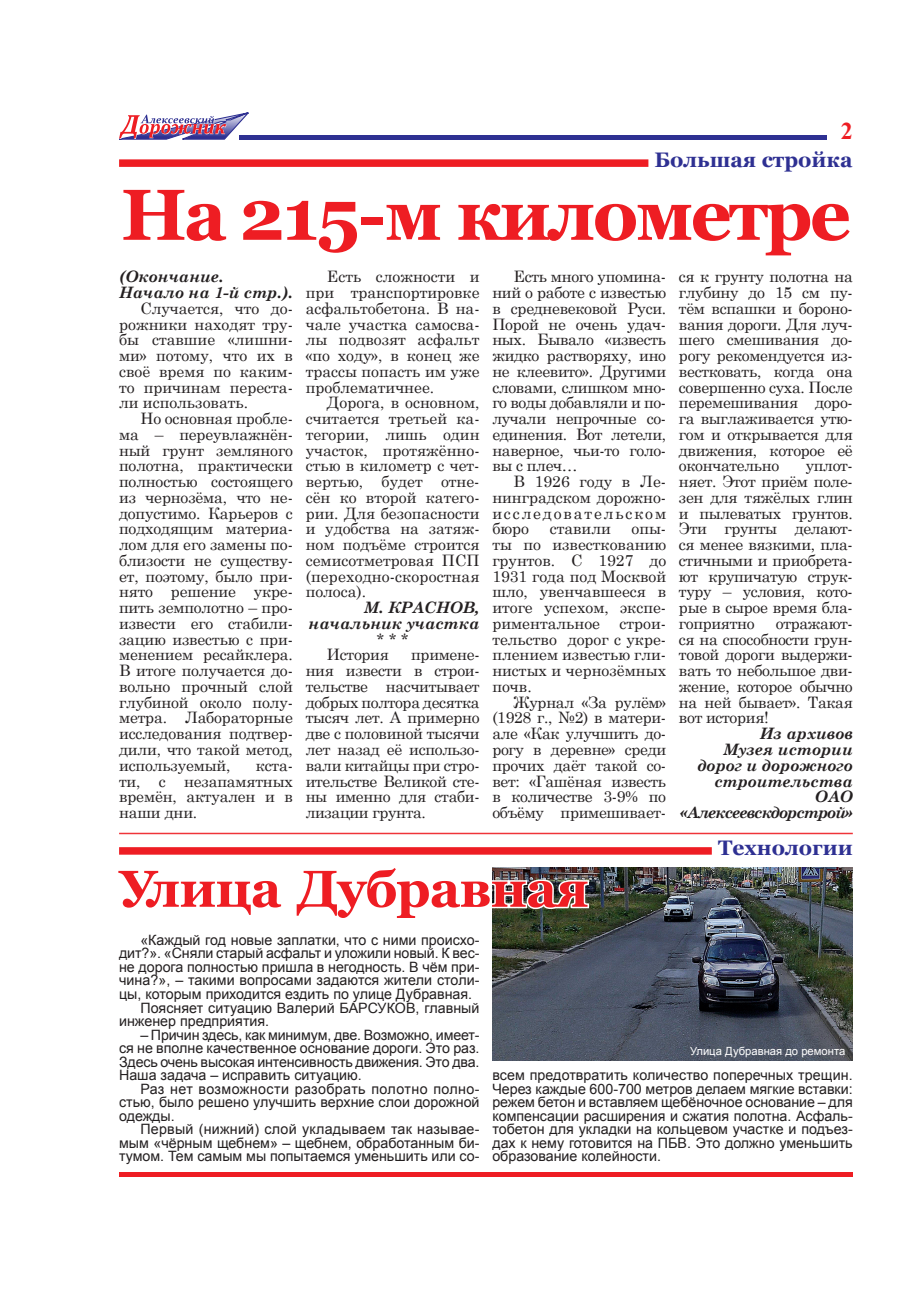
<style>
.page{position:relative;width:906px;height:1289px;background:#fff}
.page>*{position:absolute;margin:0;border:0;box-sizing:border-box;transform-origin:0 0}
.t1{font:700 72px "Georgia";letter-spacing:-.04em;color:#ee1d23}
.t2{font:700 51.75px "Georgia";letter-spacing:-.02em;color:#ee1d23}
.t3{font:700 24px "Times New Roman";color:#ee1d23}
.t4{font:700 21px "Georgia";color:#2e3092}
.t5{font:15.75px/15.8px "Century Schoolbook";letter-spacing:-.01em;color:#231f20;text-align:justify}
.t6{font:italic 700 15.75px/15.8px "Century Schoolbook";color:#231f20;text-align:right}
.t7{font:14.25px/13.5px "Arial";color:#231f20;text-align:justify}
.t8{font:11.25px "Arial";color:#fff}
</style>
<div class="page">
<img style="left:492px;top:867px;width:361px;height:193px">
<hr style="left:239px;top:135px;width:587px;height:4px;background:#2e3092">
<svg style="left:119px;top:112px;width:130px;height:27px"></svg>
<div style="left:119px;top:1171px;width:734px;height:5px;background:#ee1d23"></div>
<hr style="left:119px;top:832px;width:734px;height:2px;background:#ee1d23">
<div style="left:119px;top:847px;width:593px;height:7px;background:#ee1d23"></div>
<div style="left:119px;top:159px;width:529px;height:8px;background:#ee1d23"></div>
<img style="left:492px;top:867px;width:98px;height:54px">
<h3 class="t3" style="left:841px;top:114px;width:13px">2</h3>
<h3 class="t4" style="left:654px;top:146px;width:200px">Большая стройка</h3>
<h1 class="t1" style="left:121px;top:168px;width:731px">На 215-м километре</h1>
<p class="t6" style="left:119px;top:268px;width:175px;text-align:left">(Окончание.<br>Начало на 1-й стр.).</p>
<p class="t5" style="left:119px;top:299px;width:175px;text-indent:21px">Случается, что до&shy;рожники находят тру&shy;бы ставшие «лишни&shy;ми» потому, что их в своё время по каким&shy;то причинам переста&shy;ли использовать.</p>
<p class="t5" style="left:119px;top:409px;width:175px;text-indent:21px">Но основная пробле&shy;ма – переувлажнён&shy;ный грунт земляного полотна, практически полностью состоящего из чернозёма, что не&shy;допустимо. Карьеров с подходящим материа&shy;лом для его замены по&shy;близости не существу&shy;ет, поэтому, было при&shy;нято решение укре&shy;пить земполотно – про&shy;извести его стабили&shy;зацию известью с при&shy;менением ресайклера.<br>В итоге получается до&shy;вольно прочный слой глубиной около полу&shy;метра. Лабораторные исследования подтвер&shy;дили, что такой метод, используемый,</p>
<p class="t5" style="left:119px;top:755px;width:175px;text-indent:137px">кста&shy;ти, с незапамятных времён, актуален и в наши дни.</p>
<p class="t5" style="left:306px;top:267px;width:175px;text-indent:21px">Есть сложности и при транспортировке асфальтобетона. В на&shy;чале участка самосва&shy;лы подвозят асфальт «по ходу», в конец же трассы попасть им уже проблематичнее.</p>
<p class="t5" style="left:306px;top:393px;width:175px;text-indent:21px">Дорога, в основном, считается третьей ка&shy;тегории, лишь один участок, протяжённо&shy;стью в километр с чет&shy;вертью, будет отне&shy;сён ко второй катего&shy;рии. Для безопасности и удобства на затяж&shy;ном подъёме строится семисотметровая ПСП (переходно-скоростная полоса).</p>
<p class="t6" style="left:308px;top:599px;width:172px">М. КРАСНОВ, начальник участка</p>
<p class="t5" style="left:327px;top:629px;width:83px;text-indent:49px">* * *<br>История</p>
<p class="t5" style="left:306px;top:645px;width:175px;text-indent:105px">примене&shy;ния извести в строи&shy;тельстве насчитывает добрых полтора десятка тысяч лет. А примерно две с половиной тысячи лет назад её использо&shy;вали китайцы при стро&shy;ительстве Великой сте&shy;ны именно для стаби&shy;лизации грунта.</p>
<p class="t5" style="left:492px;top:267px;width:175px;text-indent:21px">Есть много упомина&shy;ний о работе с известью в средневековой Руси.<br>Порой не очень удач&shy;ных. Бывало «известь жидко растворяху, ино не клеевито». Другими словами, слишком мно&shy;го воды добавляли и по&shy;лучали непрочные со&shy;единения. Вот летели, наверное, чьи-то голо&shy;вы с плеч…</p>
<p class="t5" style="left:492px;top:472px;width:175px;text-indent:21px">В 1926 году в Ле&shy;нинградском дорожно&shy;исследовательском бюро</p>
<p class="t5" style="left:492px;top:519px;width:175px;text-indent:139px">опы&shy;ты по известкованию грунтов. С 1927 до 1931 года под Москвой шло, увенчавшееся в итоге успехом, экспе&shy;риментальное строи&shy;тельство дорог с укре&shy;плением известью гли&shy;нистых и чернозёмных почв.</p>
<p class="t5" style="left:492px;top:692px;width:175px;text-indent:21px">Журнал «За рулём» (1928 г., №2) в матери&shy;але «Как улучшить до&shy;рогу в деревне» среди прочих даёт такой со&shy;вет: «Гашёная известь в количестве 3-9% по объёму примешивает-</p>
<p class="t5" style="left:550px;top:519px;width:63px">ставили</p>
<p class="t5" style="left:679px;top:267px;width:175px">ся к грунту полотна на глубину до 15 см пу&shy;тём вспашки и бороно&shy;вания дороги. Для луч&shy;шего смешивания до&shy;рогу рекомендуется из&shy;вестковать, когда она совершенно суха. После перемешивания доро&shy;га выглаживается утю&shy;гом и открывается для движения, которое её окончательно</p>
<p class="t5" style="left:679px;top:456px;width:175px;text-indent:127px">уплот&shy;няет. Этот приём поле&shy;зен для тяжёлых глин и пылеватых грунтов.<br>Эти грунты делают&shy;ся менее вязкими, пла&shy;стичными и приобрета&shy;ют крупичатую струк&shy;туру – условия, кото&shy;рые в сырое время бла&shy;гоприятно</p>
<p class="t5" style="left:679px;top:614px;width:175px;text-indent:97px">отражают&shy;ся на способности грун&shy;товой дороги выдержи&shy;вать то небольшое дви&shy;жение, которое обычно на ней бывает». Такая вот история!</p>
<p class="t6" style="left:680px;top:725px;width:174px">Из архивов<br>Музея истории дорог и дорожного строительства<br>ОАО «Алексеевскдорстрой»</p>
<h3 class="t4" style="left:718px;top:834px;width:136px">Технологии</h3>
<h2 class="t2" style="left:119px;top:855px;width:471px">Улица Дубравная</h2>
<p class="t7" style="left:140px;top:933px;width:341px">«Каждый год новые заплатки, что с ними происхо-</p>
<p class="t7" style="left:119px;top:946px;width:362px">дит?». «Сняли старый асфальт и уложили новый. К вес-</p>
<p class="t7" style="left:119px;top:960px;width:362px">не дорога полностью пришла в негодность. В чём при-</p>
<p class="t7" style="left:119px;top:973px;width:362px">чина?», – такими вопросами задаются жители столи-</p>
<p class="t7" style="left:119px;top:987px;width:355px">цы, которым приходится ездить по улице Дубравная.</p>
<p class="t7" style="left:140px;top:1000px;width:341px">Поясняет ситуацию Валерий БАРСУКОВ, главный</p>
<p class="t7" style="left:119px;top:1014px;width:152px">инженер предприятия.</p>
<p class="t7" style="left:119px;top:1027px;width:362px;text-indent:21px">– Причин здесь, как минимум, две. Возможно, имеет&shy;ся не вполне качественное основание дороги. Это раз.<br>Здесь очень высокая интенсивность движения. Это два.<br>Наша задача – исправить ситуацию.</p>
<p class="t7" style="left:119px;top:1081px;width:362px;text-indent:21px">Раз нет возможности разобрать полотно полно&shy;стью, было решено улучшить верхние слои дорожной одежды.</p>
<p class="t7" style="left:119px;top:1122px;width:362px;text-indent:21px">Первый (нижний) слой укладываем так называе&shy;мым «чёрным щебнем» – щебнем, обработанным би&shy;тумом. Тем самым мы попытаемся уменьшить или со-</p>
<p class="t8" style="left:690px;top:1043px;width:157px">Улица Дубравная до ремонта</p>
<p class="t7" style="left:492px;top:1068px;width:362px">всем предотвратить количество поперечных трещин.<br>Через каждые 600-700 метров делаем мягкие вставки: режем бетон и вставляем щебёночное основание – для компенсации расширения и сжатия полотна. Асфаль&shy;тобетон для укладки на кольцевом участке и подъез&shy;дах к нему готовится на ПБВ. Это должно уменьшить образование колейности.</p>
</div>
